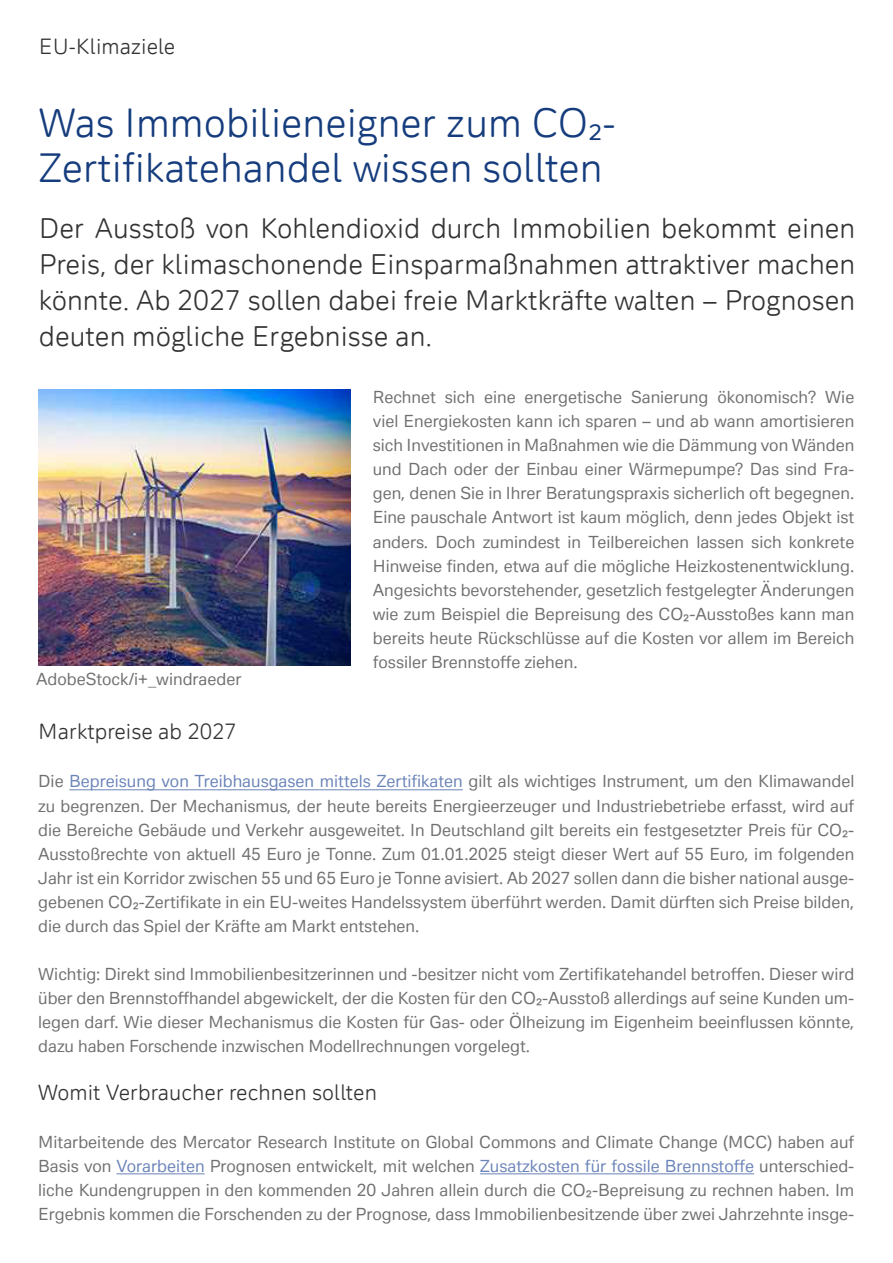
<style>
.page{position:relative;width:893px;height:1263px;background:#fff}
.page>*{position:absolute;margin:0;border:0;box-sizing:border-box;transform-origin:0 0}
.t1{font:39px/45px "Deutsche Bank Display";color:#153c7d}
.t2{font:27px/36px "Deutsche Bank Display";color:#333;text-align:justify}
.t3{font:21px "Deutsche Bank Display";color:#333}
.t4{font:16.5px/24px "Deutsche Bank Text";color:#707070;text-align:justify}
.s1{color:#6b84b9}
</style>
<div class="page">
<hr style="left:69px;top:789px;width:394px;height:1px;background:#6b84b9">
<hr style="left:117px;top:1173px;width:88px;height:1px;background:#6b84b9">
<hr style="left:480px;top:1173px;width:274px;height:1px;background:#6b84b9">
<img style="left:38px;top:390px;width:312px;height:275px">
<p class="t3" style="left:39px;top:33px;width:138px">EU-Klimaziele</p>
<h1 class="t1" style="left:39px;top:100px;width:578px">Was Immobilieneigner zum CO₂-<br>Zertifikatehandel wissen sollten</h1>
<h2 class="t2" style="left:39px;top:210px;width:818px">Der Ausstoß von Kohlendioxid durch Immobilien bekommt einen Preis, der klimaschonende Einsparmaßnahmen attraktiver machen könnte. Ab 2027 sollen dabei freie Marktkräfte walten – Prognosen deuten mögliche Ergebnisse an.</h2>
<p class="t4" style="left:36px;top:666px;width:207px">AdobeStock/i+_windraeder</p>
<p class="t4" style="left:373px;top:385px;width:483px">Rechnet sich eine energetische Sanierung ökonomisch? Wie viel Energiekosten kann ich sparen – und ab wann amortisieren sich Investitionen in Maßnahmen wie die Dämmung von Wänden und Dach oder der Einbau einer Wärmepumpe? Das sind Fra&shy;gen, denen Sie in Ihrer Beratungspraxis sicherlich oft begegnen.<br>Eine pauschale Antwort ist kaum möglich, denn jedes Objekt ist anders. Doch zumindest in Teilbereichen lassen sich konkrete Hinweise finden, etwa auf die mögliche Heizkostenentwicklung.<br>Angesichts bevorstehender, gesetzlich festgelegter Änderungen wie zum Beispiel die Bepreisung des CO₂-Ausstoßes kann man bereits heute Rückschlüsse auf die Kosten vor allem im Bereich fossiler Brennstoffe ziehen.</p>
<p class="t3" style="left:38px;top:719px;width:200px">Marktpreise ab 2027</p>
<p class="t4" style="left:38px;top:769px;width:818px">Die <span class="s1">Bepreisung von Treibhausgasen mittels Zertifikaten</span> gilt als wichtiges Instrument, um den Klimawandel zu begrenzen. Der Mechanismus, der heute bereits Energieerzeuger und Industriebetriebe erfasst, wird auf die Bereiche Gebäude und Verkehr ausgeweitet. In Deutschland gilt bereits ein festgesetzter Preis für CO₂- Ausstoßrechte von aktuell 45 Euro je Tonne. Zum 01.01.2025 steigt dieser Wert auf 55 Euro, im folgenden Jahr ist ein Korridor zwischen 55 und 65 Euro je Tonne avisiert. Ab 2027 sollen dann die bisher national ausge&shy;gebenen CO₂-Zertifikate in ein EU-weites Handelssystem überführt werden. Damit dürften sich Preise bilden, die durch das Spiel der Kräfte am Markt entstehen.</p>
<p class="t4" style="left:38px;top:961px;width:818px">Wichtig: Direkt sind Immobilienbesitzerinnen und -besitzer nicht vom Zertifikatehandel betroffen. Dieser wird über den Brennstoffhandel abgewickelt, der die Kosten für den CO₂-Ausstoß allerdings auf seine Kunden um&shy;legen darf. Wie dieser Mechanismus die Kosten für Gas- oder Ölheizung im Eigenheim beeinflussen könnte, dazu haben Forschende inzwischen Modellrechnungen vorgelegt.</p>
<p class="t3" style="left:38px;top:1079px;width:340px">Womit Verbraucher rechnen sollten</p>
<p class="t4" style="left:38px;top:1129px;width:818px">Mitarbeitende des Mercator Research Institute on Global Commons and Climate Change (MCC) haben auf Basis von <span class="s1">Vorarbeiten</span> Prognosen entwickelt, mit welchen <span class="s1">Zusatzkosten für fossile Brennstoffe</span> unterschied&shy;liche Kundengruppen in den kommenden 20 Jahren allein durch die CO₂-Bepreisung zu rechnen haben. Im Ergebnis kommen die Forschenden zu der Prognose, dass Immobilienbesitzende über zwei Jahrzehnte insge-</p>
</div>
